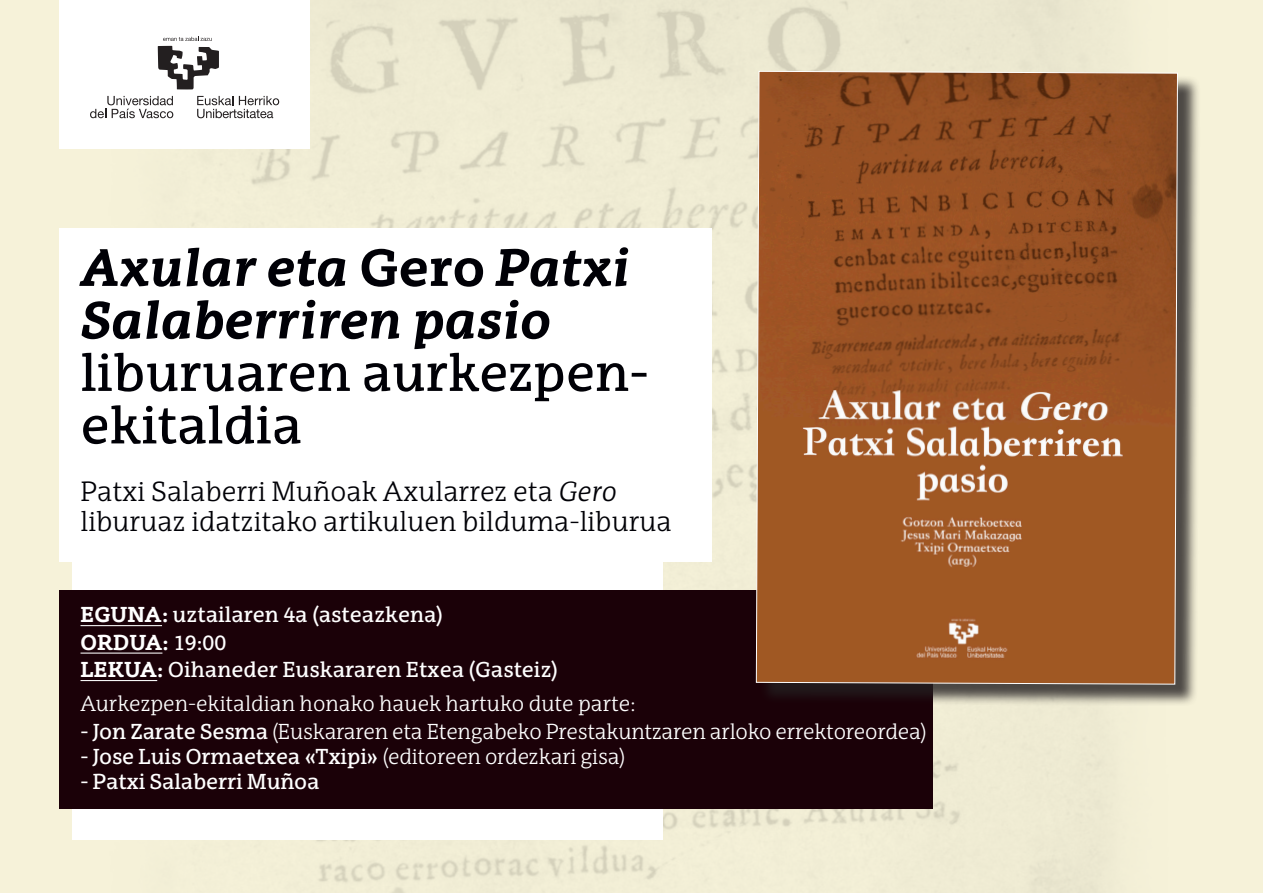
<style>
.page{position:relative;width:1263px;height:893px;background:#fff}
.page>*{position:absolute;margin:0;border:0;box-sizing:border-box;transform-origin:0 0}
.t1{font:italic 700 51px/52.5px "EHU Serif";color:#000006}
.t2{font:300 27px/30px "EHU Serif";color:#000006}
.t3{font:21px "EHU Serif";color:#fff}
.t4{font:300 21px "EHU Serif";letter-spacing:-.01em;color:#fff}
.t5{font:700 21px "EHU Serif";color:#fff}
.s1{font-style:normal}
.s2{font-weight:400;font-style:normal}
.s3{font-style:italic}
.s4{font-weight:700}
.s5{font-weight:400}
.s6{font-weight:300}
</style>
<div class="page">
<img style="left:0;top:0;width:1263px;height:893px">
<div style="left:60px;top:0;width:250px;height:148px;background:#fff"></div>
<svg style="left:90px;top:96px;width:83px;height:22px"></svg>
<svg style="left:197px;top:96px;width:82px;height:22px"></svg>
<svg style="left:158px;top:37px;width:61px;height:52px"></svg>
<div style="left:72px;top:395px;width:591px;height:445px;background:#fff"></div>
<div style="left:60px;top:229px;width:652px;height:333px;background:#fff"></div>
<div style="left:60px;top:590px;width:873px;height:219px;background:#1b0108"></div>
<div style="left:759px;top:74px;width:441px;height:633px;background:#231f20;opacity:.8"></div>
<svg style="left:755px;top:70px;width:423px;height:615px;background:#9c582a"></svg>
<hr style="left:81px;top:625px;width:81px;height:1px;background:#fff">
<hr style="left:81px;top:653px;width:81px;height:1px;background:#fff">
<hr style="left:81px;top:680px;width:76px;height:1px;background:#fff">
<p class="t1" style="left:81px;top:240px;width:570px">Axular eta <span class="s1">Gero</span> Patxi<br>Salaberriren pasio <span class="s2">liburuaren aurkezpen&shy;ekitaldia</span></p>
<p class="t2" style="left:81px;top:476px;width:593px">Patxi Salaberri Muñoak Axularrez eta <span class="s3">Gero </span>liburuaz idatzitako artikuluen bilduma-liburua</p>
<p class="t3" style="left:81px;top:602px;width:364px"><span class="s4">EGUNA:</span> uztailaren 4a (asteazkena)</p>
<p class="t5" style="left:81px;top:629px;width:147px">ORDUA: <span class="s5">19:00</span></p>
<p class="t3" style="left:81px;top:657px;width:479px"><span class="s4">LEKUA:</span> Oihaneder Euskararen Etxea (Gasteiz)</p>
<p class="t4" style="left:81px;top:691px;width:556px">Aurkezpen-ekitaldian honako hauek hartuko dute parte:</p>
<p class="t4" style="left:81px;top:719px;width:848px"><span class="s5">- Jon Zarate Sesma</span> (Euskararen eta Etengabeko Prestakuntzaren arloko errektoreordea)</p>
<p class="t3" style="left:81px;top:744px;width:546px">- Jose Luis Ormaetxea «Txipi» <span class="s6">(editoreen ordezkari gisa)</span></p>
<p class="t3" style="left:81px;top:769px;width:240px">- Patxi Salaberri Muñoa</p>
</div>
